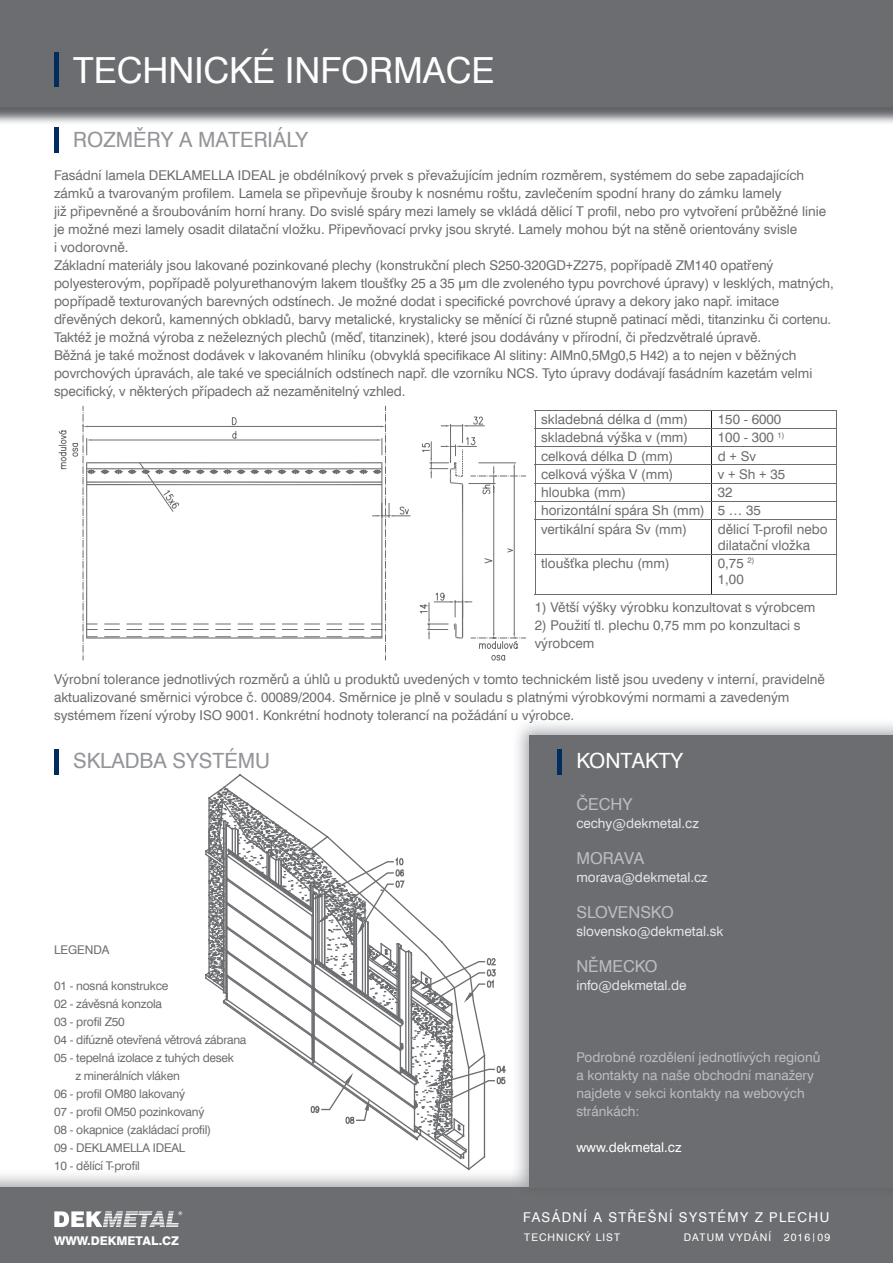
<style>
.page{position:relative;width:893px;height:1263px;background:#fff}
.page>*{position:absolute;margin:0;border:0;box-sizing:border-box;transform-origin:0 0}
.t1{font:36px "Swiss 721 TL";color:#fff}
.t2{font:21px "Swiss 721 TL";color:#939598}
.t3{font:21px "Swiss 721 TL";color:#fff}
.t4{font:16.5px "Swiss 721 TL";color:#bcbdc0}
.t5{font:13.5px/18px "Swiss 721 TL";color:#6c6d70}
.t6{font:13.5px/18px "Swiss 721 TL";color:#bcbdc0}
.t7{font:13.5px "Swiss 721 TL";color:#e6e7e9}
.t8{font:13.5px "Swiss 721 TL";letter-spacing:.1em;color:#fff}
.t9{font:13.5px "Swiss 721 TL";color:#fff}
.t10{font:12px "Swiss 721 TL";letter-spacing:-.02em;color:#6c6d70}
.t11{font:800 12px "Swiss 721 TL";color:#fff}
.t12{font:12px "Swiss 721 TL";color:#6c6d70}
.t13{font:10.5px "Swiss 721 TL";letter-spacing:.1em;color:#fff}
</style>
<div class="page">
<img style="left:0;top:106px;width:893px;height:17px">
<div style="left:0;top:0;width:893px;height:106px;background:#6c6d70"></div>
<div style="left:54px;top:53px;width:5px;height:34px;background:#002d5e"></div>
<svg style="left:711px;top:411px;width:1px;height:108px"></svg>
<hr style="left:711px;top:520px;width:1px;height:34px;background:#231f20">
<hr style="left:711px;top:554px;width:1px;height:41px;background:#231f20">
<hr style="left:535px;top:410px;width:177px;height:1px;background:#6c6d70">
<hr style="left:712px;top:410px;width:124px;height:1px;background:#6c6d70">
<hr style="left:535px;top:428px;width:177px;height:1px;background:#6c6d70">
<hr style="left:712px;top:428px;width:124px;height:1px;background:#6c6d70">
<hr style="left:535px;top:446px;width:177px;height:1px;background:#6c6d70">
<hr style="left:712px;top:446px;width:124px;height:1px;background:#6c6d70">
<hr style="left:535px;top:465px;width:177px;height:1px;background:#6c6d70">
<hr style="left:712px;top:465px;width:124px;height:1px;background:#6c6d70">
<hr style="left:535px;top:483px;width:177px;height:1px;background:#6c6d70">
<hr style="left:712px;top:483px;width:124px;height:1px;background:#6c6d70">
<hr style="left:535px;top:501px;width:177px;height:1px;background:#6c6d70">
<svg style="left:535px;top:411px;width:1px;height:108px"></svg>
<hr style="left:712px;top:501px;width:124px;height:1px;background:#6c6d70">
<svg style="left:836px;top:411px;width:1px;height:108px"></svg>
<hr style="left:535px;top:519px;width:177px;height:1px;background:#6c6d70">
<hr style="left:535px;top:520px;width:1px;height:34px;background:#6c6d70">
<hr style="left:712px;top:519px;width:124px;height:1px;background:#6c6d70">
<hr style="left:836px;top:520px;width:1px;height:34px;background:#6c6d70">
<hr style="left:535px;top:554px;width:177px;height:1px;background:#6c6d70">
<hr style="left:535px;top:554px;width:1px;height:41px;background:#6c6d70">
<hr style="left:712px;top:554px;width:124px;height:1px;background:#6c6d70">
<hr style="left:836px;top:554px;width:1px;height:41px;background:#6c6d70">
<hr style="left:535px;top:595px;width:177px;height:1px;background:#6c6d70">
<hr style="left:712px;top:595px;width:124px;height:1px;background:#6c6d70">
<div style="left:0;top:1187px;width:893px;height:76px;background:#6c6d70"></div>
<div style="left:54px;top:127px;width:5px;height:26px;background:#002d5e"></div>
<div style="left:529px;top:735px;width:364px;height:452px;background:#6c6d70"></div>
<svg style="left:54px;top:1211px;width:128px;height:16px"></svg>
<svg style="left:419px;top:416px;width:107px;height:244px"></svg>
<svg style="left:59px;top:417px;width:350px;height:222px"></svg>
<div style="left:54px;top:748px;width:5px;height:26px;background:#002d5e"></div>
<div style="left:557px;top:748px;width:5px;height:26px;background:#002d5e"></div>
<svg style="left:205px;top:774px;width:301px;height:384px"></svg>
<svg style="left:211px;top:813px;width:254px;height:347px"></svg>
<svg style="left:207px;top:788px;width:159px;height:201px"></svg>
<svg style="left:211px;top:814px;width:250px;height:319px"></svg>
<h1 class="t1" style="left:73px;top:48px;width:423px">TECHNICKÉ INFORMACE</h1>
<h2 class="t2" style="left:73px;top:127px;width:236px">ROZMĚRY A MATERIÁLY</h2>
<p class="t5" style="left:54px;top:166px;width:781px">Fasádní lamela DEKLAMELLA IDEAL je obdélníkový prvek s převažujícím jedním rozměrem, systémem do sebe zapadajících zámků a tvarovaným profilem. Lamela se připevňuje šrouby k nosnému roštu, zavlečením spodní hrany do zámku lamely<br>již připevněné a šroubováním horní hrany. Do svislé spáry mezi lamely se vkládá dělicí T profil, nebo pro vytvoření průběžné linie je možné mezi lamely osadit dilatační vložku. Připevňovací prvky jsou skryté. Lamely mohou být na stěně orientovány svisle<br>i vodorovně.<br>Základní materiály jsou lakované pozinkované plechy (konstrukční plech S250-320GD+Z275, popřípadě ZM140 opatřený polyesterovým, popřípadě polyurethanovým lakem tloušťky 25 a 35 μm dle zvoleného typu povrchové úpravy) v lesklých, matných, popřípadě texturovaných barevných odstínech. Je možné dodat i specifické povrchové úpravy a dekory jako např. imitace dřevěných dekorů, kamenných obkladů, barvy metalické, krystalicky se měnící či různé stupně patinací mědi, titanzinku či cortenu.<br>Taktéž je možná výroba z neželezných plechů (měď, titanzinek), které jsou dodávány v přírodní, či předzvětralé úpravě.<br>Běžná je také možnost dodávek v lakovaném hliníku (obvyklá specifikace Al slitiny: AlMn0,5Mg0,5 H42) a to nejen v běžných povrchových úpravách, ale také ve speciálních odstínech např. dle vzorníku NCS. Tyto úpravy dodávají fasádním kazetám velmi specifický, v některých případech až nezaměnitelný vzhled.</p>
<p class="t5" style="left:541px;top:410px;width:149px">skladebná délka d (mm)</p>
<p class="t5" style="left:718px;top:410px;width:65px">150 - 6000</p>
<p class="t5" style="left:541px;top:429px;width:149px">skladebná výška v (mm)</p>
<p class="t5" style="left:718px;top:429px;width:68px">100 - 300 <sup>1)</sup></p>
<p class="t5" style="left:541px;top:447px;width:134px">celková délka D (mm)</p>
<p class="t5" style="left:718px;top:447px;width:40px">d + Sv</p>
<p class="t5" style="left:541px;top:465px;width:134px">celková výška V (mm)</p>
<p class="t5" style="left:718px;top:465px;width:69px">v + Sh + 35</p>
<p class="t5" style="left:541px;top:483px;width:87px">hloubka (mm)</p>
<p class="t5" style="left:541px;top:483px;width:221px;text-indent:177px">32 horizontální spára Sh (mm) 5 … 35 vertikální spára Sv (mm)</p>
<p class="t5" style="left:718px;top:520px;width:111px;line-height:16.2px">dělicí T-profil nebo dilatační vložka</p>
<p class="t5" style="left:541px;top:554px;width:130px">tloušťka plechu (mm)</p>
<p class="t5" style="left:718px;top:555px;width:38px;line-height:16.2px">0,75 <sup>2)<br></sup>1,00</p>
<p class="t5" style="left:535px;top:598px;width:282px">1) Větší výšky výrobku konzultovat s výrobcem</p>
<p class="t5" style="left:535px;top:616px;width:267px">2) Použití tl. plechu 0,75 mm po konzultaci s výrobcem</p>
<p class="t5" style="left:54px;top:670px;width:772px">Výrobní tolerance jednotlivých rozměrů a úhlů u produktů uvedených v tomto technickém listě jsou uvedeny v interní, pravidelně aktualizované směrnici výrobce č. 00089/2004. Směrnice je plně v souladu s platnými výrobkovými normami a zavedeným systémem řízení výroby ISO 9001. Konkrétní hodnoty tolerancí na požádání u výrobce.</p>
<h2 class="t2" style="left:73px;top:748px;width:198px">SKLADBA SYSTÉMU</h2>
<h2 class="t3" style="left:576px;top:748px;width:108px">KONTAKTY</h2>
<p class="t12" style="left:54px;top:942px;width:57px">LEGENDA</p>
<p class="t10" style="left:54px;top:978px;width:116px">01 - nosná konstrukce</p>
<p class="t10" style="left:54px;top:996px;width:110px">02 - závěsná konzola</p>
<p class="t10" style="left:54px;top:1014px;width:72px">03 - profil Z50</p>
<p class="t10" style="left:54px;top:1032px;width:194px">04 - difúzně otevřená větrová zábrana</p>
<p class="t10" style="left:54px;top:1050px;width:182px">05 - tepelná izolace z tuhých desek</p>
<p class="t10" style="left:75px;top:1068px;width:106px">z minerálních vláken</p>
<p class="t10" style="left:54px;top:1086px;width:133px">06 - profil OM80 lakovaný</p>
<p class="t10" style="left:54px;top:1104px;width:152px">07 - profil OM50 pozinkovaný</p>
<p class="t10" style="left:54px;top:1122px;width:159px">08 - okapnice (zakládací profil)</p>
<p class="t10" style="left:54px;top:1140px;width:133px">09 - DEKLAMELLA IDEAL</p>
<p class="t10" style="left:54px;top:1158px;width:87px">10 - dělící T-profil</p>
<p class="t11" style="left:54px;top:1233px;width:127px">WWW.DEKMETAL.CZ</p>
<p class="t4" style="left:576px;top:794px;width:57px">ČECHY</p>
<p class="t7" style="left:576px;top:815px;width:124px">cechy@dekmetal.cz</p>
<p class="t4" style="left:576px;top:848px;width:69px">MORAVA</p>
<p class="t7" style="left:576px;top:869px;width:133px">morava@dekmetal.cz</p>
<p class="t4" style="left:576px;top:902px;width:99px">SLOVENSKO</p>
<p class="t7" style="left:576px;top:923px;width:149px">slovensko@dekmetal.sk</p>
<p class="t4" style="left:576px;top:956px;width:83px">NĚMECKO</p>
<p class="t7" style="left:576px;top:977px;width:112px">info@dekmetal.de</p>
<p class="t6" style="left:576px;top:1048px;width:246px">Podrobné rozdělení jednotlivých regionů a kontakty na naše obchodní manažery najdete v sekci kontakty na webových stránkách:</p>
<p class="t9" style="left:576px;top:1139px;width:107px">www.dekmetal.cz</p>
<p class="t8" style="left:523px;top:1209px;width:308px">FASÁDNÍ A STŘEŠNÍ SYSTÉMY Z PLECHU</p>
<p class="t13" style="left:524px;top:1231px;width:97px">TECHNICKÝ LIST</p>
<p class="t13" style="left:684px;top:1231px;width:148px">DATUM VYDÁNÍ 2016|09</p>
</div>
